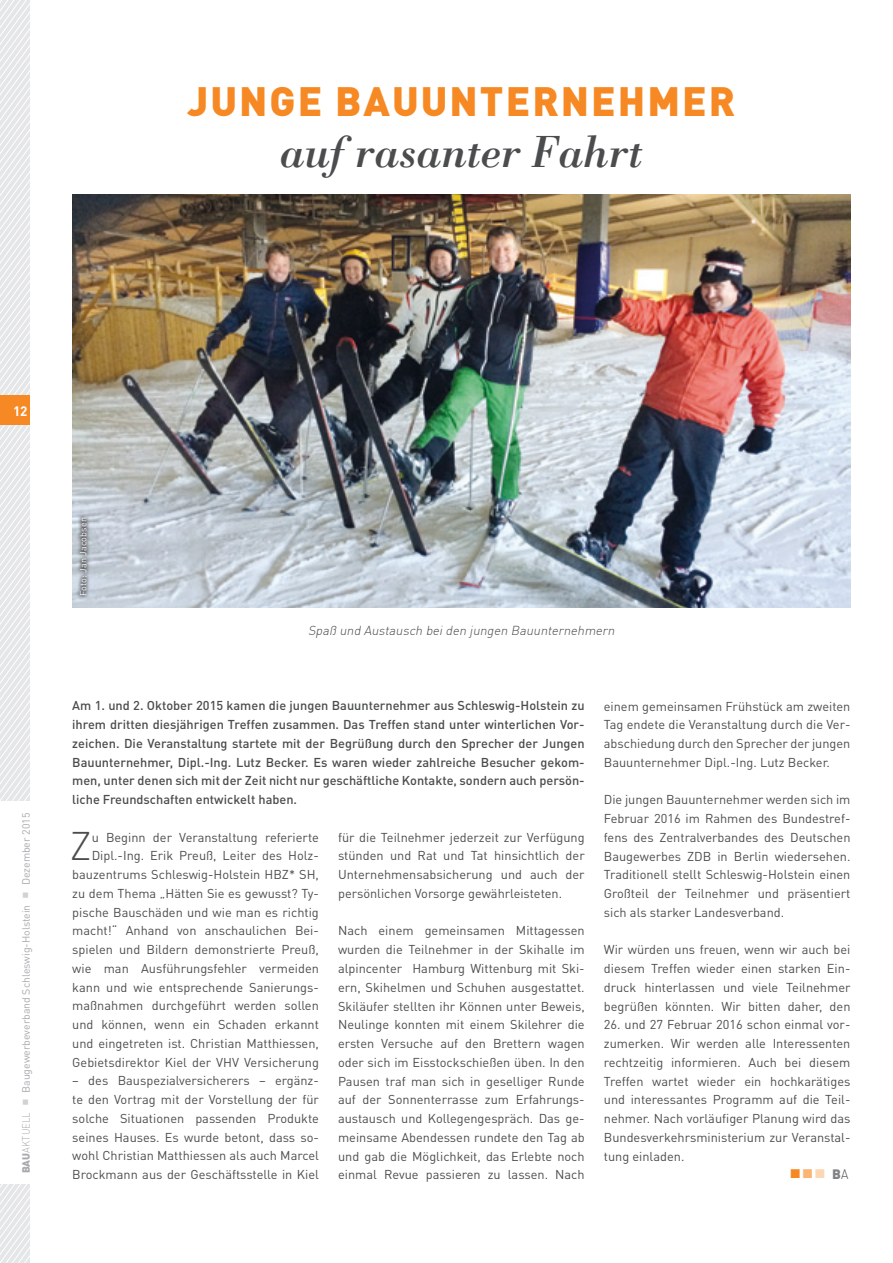
<style>
.page{position:relative;width:893px;height:1263px;background:#fff}
.page>*{position:absolute;margin:0;border:0;box-sizing:border-box;transform-origin:0 0}
.t1{font:italic 46.5px "Bodoni";letter-spacing:-.02em;color:#4b4c4d}
.t2{font:900 40.5px "DINOT";letter-spacing:.05em;color:#f68923}
.t3{font:300 39.15px "DIN Pro";color:#4b4c4d}
.t4{font:900 13.5px "DINOT";color:#808285}
.t5{font:700 13.5px "DINOT";color:#fff}
.t6{font:12.75px/18.8px "DINOT";color:#4b4c4d;text-align:justify}
.t7{font:500 12.75px/18.8px "DINOT";color:#4b4c4d;text-align:justify}
.t8{font:italic 300 12.75px "DIN Pro";color:#4b4c4d}
.t9{font:10.5px "DINOT";color:#a8a9ad}
.t10{font:300 10.5px "DIN Pro";letter-spacing:.01em;color:#a8a9ad;scale:.9 1}
.t11{font:9px "DINOT";letter-spacing:.015em;color:#fff}
.s1{font-family:"DINOT";font-weight:900}
.s2{color:#f68923}
.s3{color:#fab474}
.s4{color:#fdd7b3}
.s5{font-family:"DIN Pro";font-weight:300;color:#4b4c4d}
</style>
<div class="page">
<img style="left:72px;top:194px;width:778px;height:413px">
<div style="left:75px;top:513px;width:15px;height:86px;background:#231f20;opacity:.75"></div>
<svg style="left:0;top:0;width:30px;height:1263px"></svg>
<h2 class="t2" style="left:188px;top:74px;width:205px">JUNGE BAUU</h2>
<h2 class="t2" style="left:450px;top:74px;width:287px">NTERNEHMER</h2>
<h1 class="t1" style="left:279px;top:124px;width:365px">auf rasanter Fahrt</h1>
<p class="t5" style="left:13px;top:401px;width:16px">12</p>
<p class="t9" style="left:19px;top:885px;width:74px;rotate:-90deg">Dezember 2015</p>
<p class="t9" style="left:19px;top:1093px;width:190px;rotate:-90deg">Baugewerbeverband Schleswig-Holstein</p>
<p class="t10" style="left:19px;top:1173px;width:69px;rotate:-90deg"><span class="s1">BAU</span>AKTUELL</p>
<p class="t11" style="left:77px;top:596px;width:80px;rotate:-90deg">Foto: Jan Jacobsen</p>
<p class="t8" style="left:308px;top:623px;width:311px">Spaß und Austausch beiden jungen Bauunternehmern</p>
<p class="t7" style="left:72px;top:696px;width:514px">Am 1. und 2. Oktober 2015 kamen die jungen Bauunternehmer aus Schleswig-Holstein zu ihrem dritten diesjährigen Treffen zusammen. Das Treffen stand unter winterlichen Vor&shy;zeichen. Die Veranstaltung startete mit der Begrüßung durch den Sprecher der Jungen Bauunternehmer, Dipl.-Ing. Lutz Becker. Es waren wieder zahlreiche Besucher gekom&shy;men, unter denen sich mit der Zeit nicht nur geschäftliche Kontakte, sondern auch persön&shy;liche Freundschaften entwickelt haben.</p>
<p class="t6" style="left:72px;top:827px;width:248px;text-align:right">u Beginn der Veranstaltung referierte Dipl.-Ing. Erik Preuß, Leiter des Holz&shy;bauzentrums Schleswig-Holstein HBZ* SH, zu dem Thema „Hätten Sie es gewusst? Ty&shy;pische Bauschäden und wie man es richtig macht!“ Anhand von anschaulichen Bei&shy;spielen und Bildern demonstrierte Preuß, wie man Ausführungsfehler vermeiden kann und wie entsprechende Sanierungs&shy;maßnahmen durchgeführt werden sollen und können, wenn ein Schaden erkannt und eingetreten ist. Christian Matthiessen, Gebietsdirektor Kiel der VHV Versicherung</p>
<p class="t6" style="left:72px;top:1071px;width:248px">– des Bauspezialversicherers – ergänz&shy;te den Vortrag mit der Vorstellung der für solche Situationen passenden Produkte seines Hauses. Es wurde betont, dass so&shy;wohl Christian Matthiessen als auch Marcel Brockmann aus der Geschäftsstelle in Kiel</p>
<h3 class="t3" style="left:70px;top:822px;width:23px">Z</h3>
<p class="t6" style="left:338px;top:827px;width:248px">für die Teilnehmer jederzeit zur Verfügung stünden und Rat und Tat hinsichtlich der Unternehmensabsicherung und auch der persönlichen Vorsorge gewährleisteten.</p>
<p class="t6" style="left:338px;top:921px;width:248px">Nach einem gemeinsamen Mittagessen wurden die Teilnehmer in der Skihalle im alpincenter Hamburg Wittenburg mit Ski&shy;ern, Skihelmen und Schuhen ausgestattet.<br>Skiläufer stellten ihr Können unter Beweis, Neulinge konnten mit einem Skilehrer die ersten Versuche auf den Brettern wagen oder sich im Eisstockschießen üben. In den Pausen traf man sich in geselliger Runde auf der Sonnenterrasse zum Erfahrungs&shy;austausch und Kollegengespräch. Das ge&shy;meinsame Abendessen rundete den Tag ab und gab die Möglichkeit, das Erlebte noch einmal Revue passieren zu lassen. Nach</p>
<p class="t6" style="left:604px;top:696px;width:248px">einem gemeinsamen Frühstück am zweiten Tag endete die Veranstaltung durch die Ver&shy;abschiedung durch den Sprecher der jungen Bauunternehmer Dipl.-Ing. Lutz Becker.</p>
<p class="t6" style="left:604px;top:790px;width:248px">Die jungen Bauunternehmer werden sich im Februar 2016 im Rahmen des Bundestref&shy;fens des Zentralverbandes des Deutschen Baugewerbes ZDB in Berlin wiedersehen.<br>Traditionell stellt Schleswig-Holstein einen Großteil der Teilnehmer und präsentiert sich als starker Landesverband.</p>
<p class="t6" style="left:604px;top:940px;width:248px">Wir würden uns freuen, wenn wir auch bei diesem Treffen wieder einen starken Ein&shy;druck hinterlassen und viele Teilnehmer begrüßen könnten. Wir bitten daher, den</p>
<p class="t6" style="left:604px;top:1015px;width:248px">26. und 27 Februar 2016 schon einmal vor&shy;zumerken. Wir werden alle Interessenten rechtzeitig informieren. Auch bei diesem Treffen wartet wieder ein hochkarätiges und interessantes Programm auf die Teil&shy;nehmer. Nach vorläufiger Planung wird das Bundesverkehrsministerium zur Veranstal&shy;tung einladen.</p>
<p class="t4" style="left:791px;top:1165px;width:59px"><span class="s2">■</span><span class="s3">■</span><span class="s4">■</span> B<span class="s5">A</span></p>
</div>
